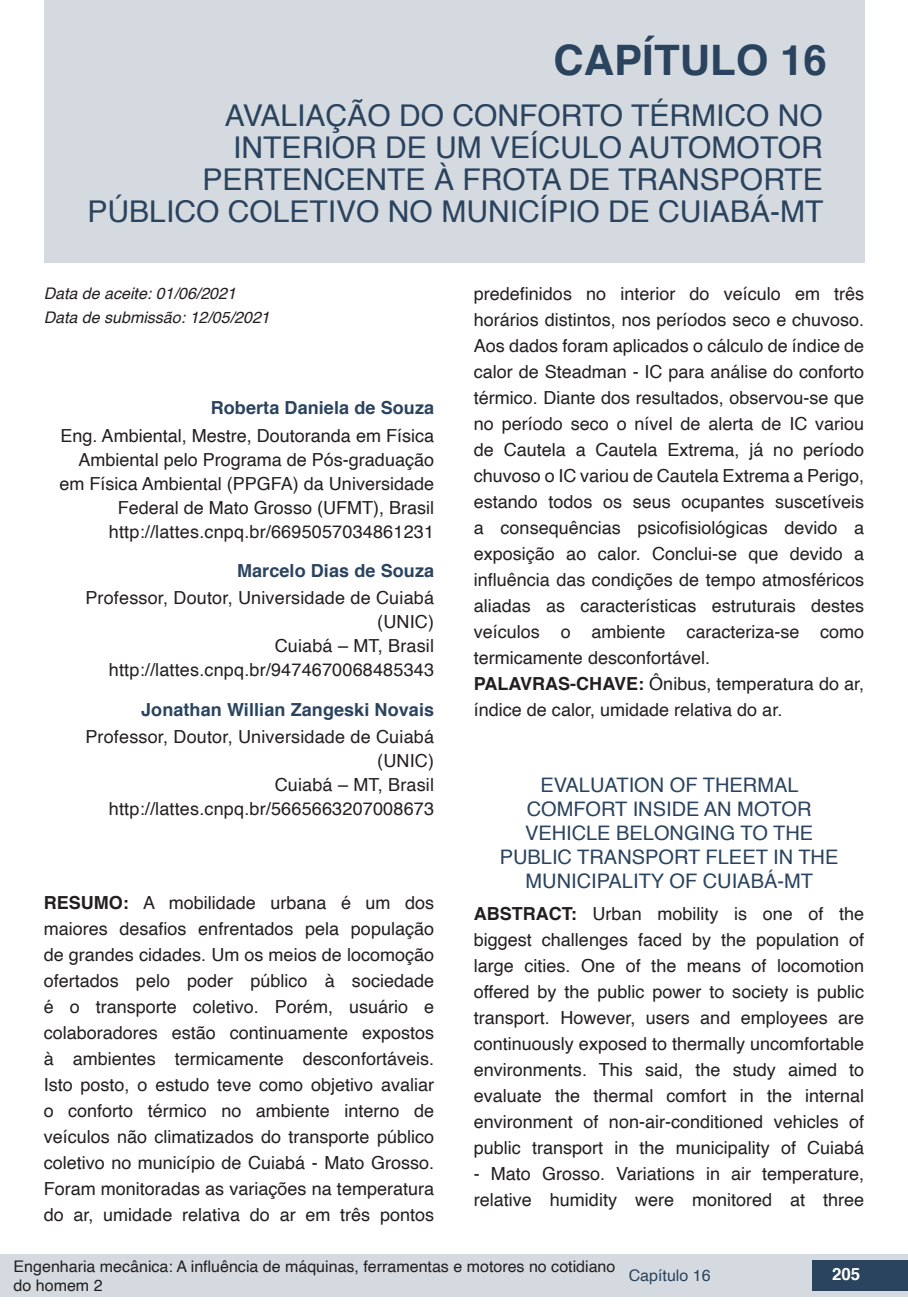
<style>
.page{position:relative;width:908px;height:1304px;background:#fff}
.page>*{position:absolute;margin:0;border:0;box-sizing:border-box;transform-origin:0 0}
.t1{font:700 42px "Helvetica";color:#2a435e}
.t2{font:30px/32px "Helvetica";color:#2a435e;text-align:right}
.t3{font:20px/24px "Helvetica";color:#2a435e;text-align:center}
.t4{font:18px/26px "Helvetica";color:#231f20;text-align:right}
.t5{font:700 18px "Helvetica";letter-spacing:.005em;color:#2a435e}
.t6{font:700 16.8px "Helvetica";color:#fff}
.t7{font:16px/18.2px "Helvetica";color:#231f20}
.t8{font:italic 16px "Helvetica";color:#231f20}
.t9{font:16px "Helvetica";color:#2a435e}
.s1{font-weight:700}
</style>
<div class="page">
<div style="left:0;top:1254px;width:906px;height:43px;background:#d4dadf"></div>
<div style="left:812px;top:1261px;width:95px;height:30px;background:#2a435e"></div>
<div style="left:44px;top:0;width:819px;height:263px;background:#d4dadf"></div>
<h1 class="t1" style="left:553px;top:26px;width:275px">CAPÍTULO 16</h1>
<h2 class="t2" style="left:87px;top:101px;width:737px">AVALIAÇÃO DO CONFORTO TÉRMICO NO INTERIOR DE UM VEÍCULO AUTOMOTOR PERTENCENTE À FROTA DE TRANSPORTE PÚBLICO COLETIVO NO MUNICÍPIO DE CUIABÁ-MT</h2>
<p class="t8" style="left:44px;top:280px;width:194px">Data de aceite: 01/06/2021</p>
<p class="t8" style="left:44px;top:305px;width:227px">Data de submissão: 12/05/2021</p>
<p class="t5" style="left:211px;top:393px;width:225px">Roberta Daniela de Souza</p>
<p class="t4" style="left:60px;top:424px;width:376px;line-height:24px">Eng. Ambiental, Mestre, Doutoranda em Física Ambiental pelo Programa de Pós-graduação em Física Ambiental (PPGFA) da Universidade Federal de Mato Grosso (UFMT), Brasil http://lattes.cnpq.br/6695057034861231</p>
<p class="t5" style="left:237px;top:556px;width:198px">Marcelo Dias de Souza</p>
<p class="t4" style="left:85px;top:586px;width:350px;line-height:24px">Professor, Doutor, Universidade de Cuiabá (UNIC)<br>Cuiabá – MT, Brasil http://lattes.cnpq.br/9474670068485343</p>
<p class="t5" style="left:141px;top:695px;width:294px">Jonathan Willian Zangeski Novais</p>
<p class="t4" style="left:85px;top:725px;width:350px;line-height:24px">Professor, Doutor, Universidade de Cuiabá (UNIC)<br>Cuiabá – MT, Brasil http://lattes.cnpq.br/5665663207008673</p>
<p class="t4" style="left:44px;top:890px;width:392px;text-align:justify"><span class="s1">RESUMO:</span> A mobilidade urbana é um dos maiores desafios enfrentados pela população de grandes cidades. Um os meios de locomoção ofertados pelo poder público à sociedade é o transporte coletivo. Porém, usuário e colaboradores estão continuamente expostos à ambientes termicamente desconfortáveis.<br>Isto posto, o estudo teve como objetivo avaliar o conforto térmico no ambiente interno de veículos não climatizados do transporte público coletivo no município de Cuiabá - Mato Grosso.<br>Foram monitoradas as variações na temperatura do ar, umidade relativa do ar em três pontos</p>
<p class="t4" style="left:473px;top:281px;width:392px;text-align:left">predefinidos no interior do veículo em três horários distintos, nos períodos seco e chuvoso.<br>Aos dados foram aplicados o cálculo de índice de calor de Steadman - IC para análise do conforto térmico. Diante dos resultados, observou-se que no período seco o nível de alerta de IC variou de Cautela a Cautela Extrema, já no período chuvoso o IC variou de Cautela Extrema a Perigo, estando todos os seus ocupantes suscetíveis a consequências psicofisiológicas devido a exposição ao calor. Conclui-se que devido a influência das condições de tempo atmosféricos aliadas as características estruturais destes veículos o ambiente caracteriza-se como termicamente desconfortável.<br><span class="s1">PALAVRAS-CHAVE:</span> Ônibus, temperatura do ar, índice de calor, umidade relativa do ar.</p>
<p class="t3" style="left:499px;top:774px;width:340px">EVALUATION OF THERMAL<br>COMFORT INSIDE AN MOTOR<br>VEHICLE BELONGING TO THE<br>PUBLIC TRANSPORT FLEET IN THE<br>MUNICIPALITY OF CUIABÁ-MT</p>
<p class="t4" style="left:473px;top:901px;width:392px;text-align:justify"><span class="s1">ABSTRACT:</span> Urban mobility is one of the biggest challenges faced by the population of large cities. One of the means of locomotion offered by the public power to society is public transport. However, users and employees are continuously exposed to thermally uncomfortable environments. This said, the study aimed to evaluate the thermal comfort in the internal environment of non-air-conditioned vehicles of public transport in the municipality of Cuiabá</p>
<p class="t4" style="left:473px;top:1161px;width:392px;text-align:left">- Mato Grosso. Variations in air temperature, relative humidity were monitored at three</p>
<p class="t7" style="left:14px;top:1258px;width:603px">Engenharia mecânica: A influência de máquinas, ferramentas e motores no cotidiano do homem 2</p>
<p class="t9" style="left:628px;top:1263px;width:83px">Capítulo 16</p>
<p class="t6" style="left:831px;top:1261px;width:30px">205</p>
</div>
